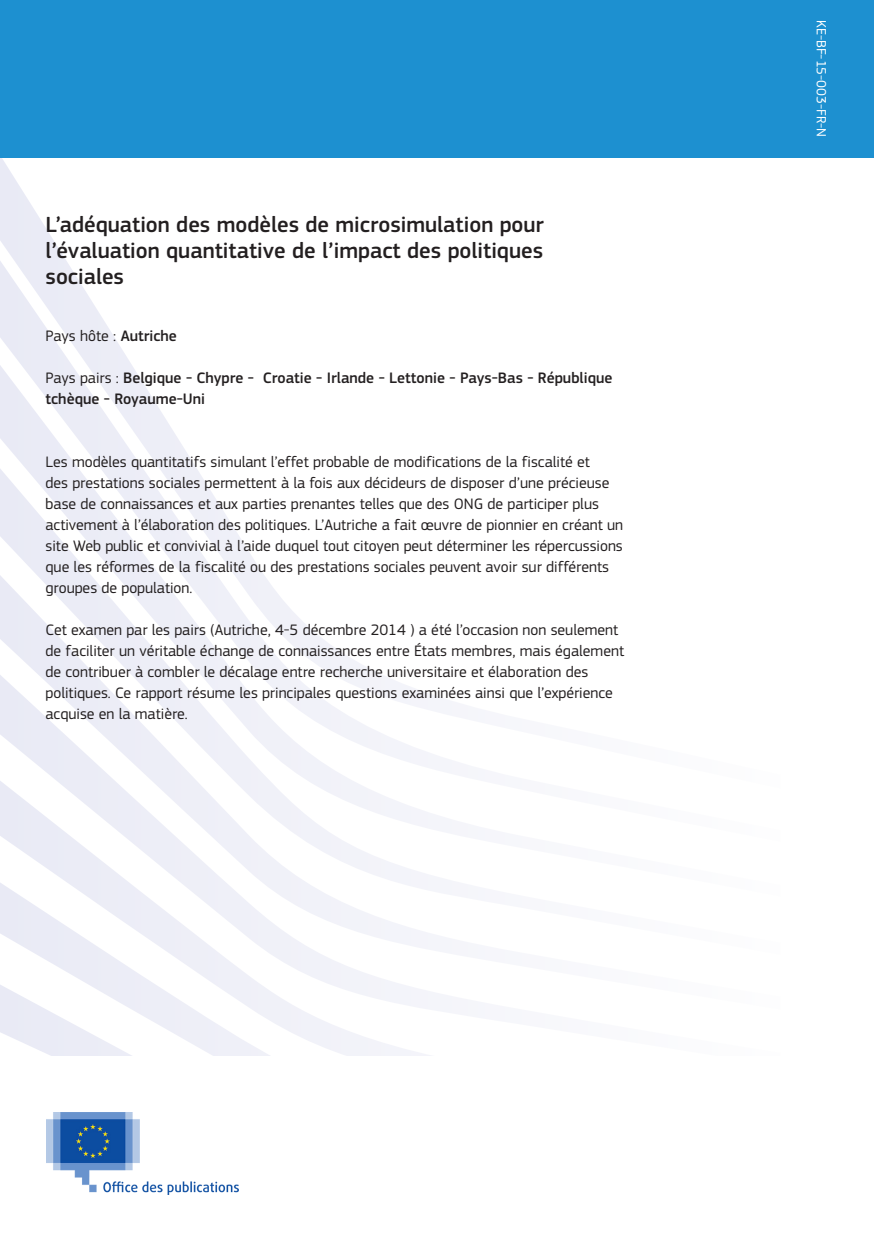
<style>
.page{position:relative;width:874px;height:1241px;background:#fff}
.page>*{position:absolute;margin:0;border:0;box-sizing:border-box;transform-origin:0 0}
.t1{font:500 22.75px/26.2px "EC Square Sans Pro";color:#231f20;text-align:justify}
.Text{font:15.75px/21px "EC Square Sans Pro";color:#231f20}
.Text-2{font:500 15.75px/21px "EC Square Sans Pro";color:#231f20}
.t2{font:14px "EC Square Sans Pro";color:#fff}
.s1{font-weight:500}
.s2{font-weight:400}
</style>
<div class="page">
<svg style="left:36px;top:954px;width:307px;height:11px;fill:#f1f2f9"></svg>
<svg style="left:0;top:965px;width:452px;height:90px"></svg>
<svg style="left:0;top:210px;width:103px;height:110px;fill:#ebecf6"></svg>
<svg style="left:0;top:320px;width:171px;height:108px;fill:#ecedf7"></svg>
<svg style="left:0;top:428px;width:452px;height:526px"></svg>
<div style="left:0;top:0;width:873px;height:157px;background:#1d90d0"></div>
<img style="left:47px;top:1112px;width:191px;height:81px">
<p class="t1" style="left:46px;top:212px;width:499px">L’adéquation des modèles de microsimulation pour l’évaluation quantitative de l’impact des politiques sociales</p>
<p class="Text" style="left:46px;top:325px;width:133px">Pays hôte : <span class="s1">Autriche</span></p>
<p class="Text-2" style="left:46px;top:367px;width:568px"><span class="s2">Pays pairs :</span> Belgique - Chypre - Croatie - Irlande - Lettonie - Pays-Bas - République tchèque - Royaume‑Uni</p>
<p class="Text" style="left:46px;top:451px;width:579px">Les modèles quantitatifs simulant l’effet probable de modifications de la fiscalité et<br>des prestations sociales permettent à la fois aux décideurs de disposer d’une précieuse base de connaissances et aux parties prenantes telles que des ONG de participer plus activement à l’élaboration des politiques. L’Autriche a fait œuvre de pionnier en créant un site Web public et convivial à l’aide duquel tout citoyen peut déterminer les répercussions que les réformes de la fiscalité ou des prestations sociales peuvent avoir sur différents groupes de population.</p>
<p class="Text" style="left:46px;top:619px;width:579px">Cet examen par les pairs (Autriche, 4-5 décembre 2014 ) a été l’occasion non seulement de faciliter un véritable échange de connaissances entre États membres, mais également de contribuer à combler le décalage entre recherche universitaire et élaboration des politiques. Ce rapport résume les principales questions examinées ainsi que l’expérience acquise en la matière.</p>
<p class="t2" style="left:829px;top:20px;width:118px;rotate:90deg">KE-BF-15-003-FR-N</p>
</div>
